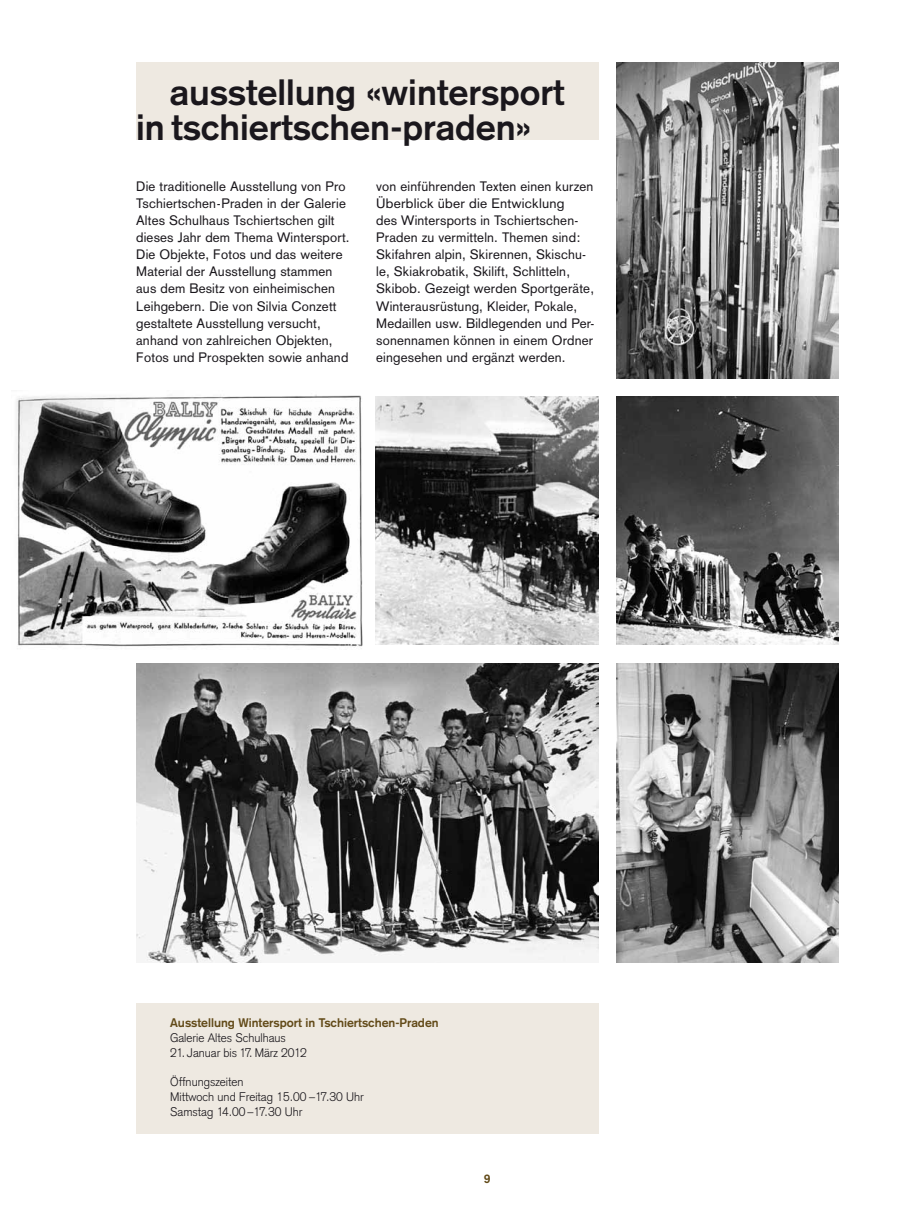
<style>
.page{position:relative;width:915px;height:1212px;background:#fff}
.page>*{position:absolute;margin:0;border:0;box-sizing:border-box;transform-origin:0 0}
.t1{font:700 36px/34.2px "Akzidenz Grotesk";color:#1a171c}
.t2{font:13.5px/17.1px "Akzidenz Grotesk";letter-spacing:.015em;color:#1a171c}
.t3{font:300 12.3px/14.7px "Akzidenz Grotesk";color:#1a171c}
.t4{font:700 12.3px "Akzidenz Grotesk";color:#624a18}
</style>
<div class="page">
<div style="left:136px;top:62px;width:462px;height:78px;background:#eee9e1"></div>
<div style="left:136px;top:1003px;width:462px;height:130px;background:#eee9e1"></div>
<img style="left:616px;top:62px;width:222px;height:317px">
<img style="left:376px;top:396px;width:222px;height:248px">
<img style="left:16px;top:395px;width:347px;height:254px">
<img style="left:136px;top:663px;width:462px;height:300px">
<img style="left:616px;top:663px;width:222px;height:300px">
<img style="left:616px;top:396px;width:222px;height:248px">
<h1 class="t1" style="left:136px;top:75px;width:430px;text-indent:34px">ausstellung «wintersport in tschiertschen-praden»</h1>
<p class="t2" style="left:136px;top:178px;width:215px">Die traditionelle Ausstellung von Pro Tschiertschen-Praden in der Galerie Altes Schulhaus Tschiertschen gilt dieses Jahr dem Thema Wintersport.<br>Die Objekte, Fotos und das weitere Material der Ausstellung stammen aus dem Besitz von einheimischen Leihgebern. Die von Silvia Conzett gestaltete Ausstellung versucht, anhand von zahlreichen Objekten, Fotos und Prospekten sowie anhand</p>
<p class="t2" style="left:376px;top:178px;width:220px">von einführenden Texten einen kurzen Überblick über die Entwicklung<br>des Wintersports in Tschiertschen-Praden zu vermitteln. Themen sind:<br>Skifahren alpin, Skirennen, Skischu&shy;le, Skiakrobatik, Skilift, Schlitteln, Skibob. Gezeigt werden Sportgeräte, Winterausrüstung, Kleider, Pokale, Medaillen usw. Bildlegenden und Per&shy;sonennamen können in einem Ordner eingesehen und ergänzt werden.</p>
<p class="t4" style="left:170px;top:1016px;width:270px">Ausstellung Wintersport in Tschiertschen-Praden</p>
<p class="t3" style="left:170px;top:1030px;width:117px">Galerie Altes Schulhaus</p>
<p class="t3" style="left:170px;top:1045px;width:138px">21. Januar bis 17. März 2012</p>
<p class="t3" style="left:170px;top:1075px;width:195px">Öffnungszeiten<br>Mittwoch und Freitag 15.00 –17.30 Uhr<br>Samstag 14.00 –17.30 Uhr</p>
<p class="t4" style="left:483px;top:1171px;width:8px">9</p>
</div>
